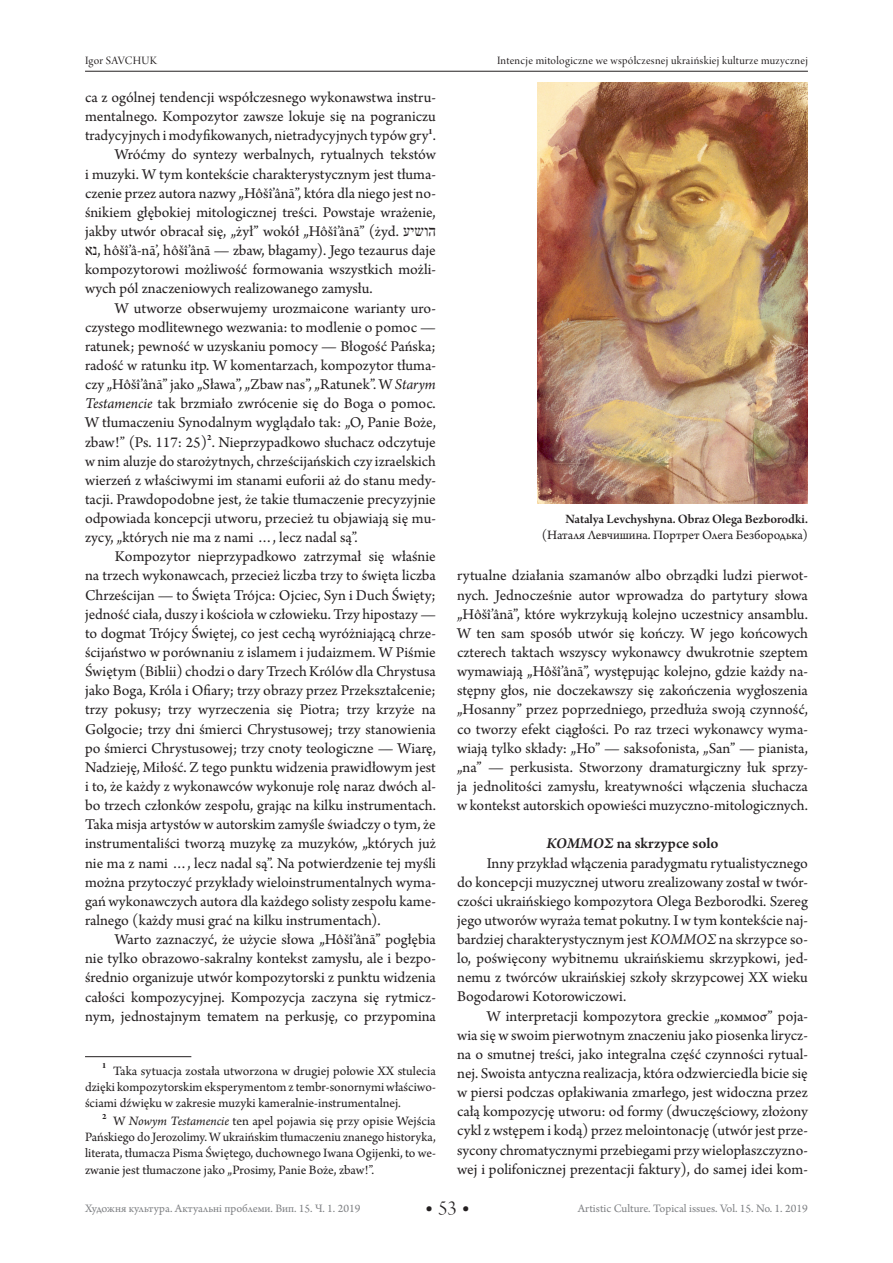
<style>
.page{position:relative;width:893px;height:1263px;background:#fff}
.page>*{position:absolute;margin:0;border:0;box-sizing:border-box;transform-origin:0 0}
.t1{font:22.5px "Arno Pro";color:#231f20}
.t2{font:15.75px/19.2px "Arno Pro";color:#231f20;text-align:justify}
.t3{font:600 15.75px "Arno Pro";color:#231f20}
.t4{font:13.5px/16.2px "Arno Pro";color:#231f20;text-align:justify}
.t5{font:13.5px "Arno Pro Smbd Subhead";letter-spacing:-.005em;color:#231f20}
.t6{font:12px "Arno Pro";color:#808285}
.t7{font:12px "Arno Pro Display";letter-spacing:.025em;color:#231f20}
.s1{font-family:"Arno Pro Smbd Subhead";font-size:13.5px}
.s2{font-family:"Times New Roman"}
.s3{font-style:italic}
.s4{font-family:"Arno Pro Smbd Subhead"}
.s5{font-family:"Arno Pro Light Display";font-size:21px}
</style>
<div class="page">
<hr style="left:85px;top:71px;width:723px;height:1px;background:#231f20">
<hr style="left:85px;top:1056px;width:106px;height:1px;background:#231f20">
<img style="left:537px;top:83px;width:271px;height:421px">
<p class="t7" style="left:85px;top:54px;width:73px">Igor SAVCHUK</p>
<p class="t7" style="left:497px;top:54px;width:312px">Intencje mitologiczne we współczesnej ukraińskiej kulturze muzycznej</p>
<p class="t2" style="left:85px;top:89px;width:352px">ca z ogólnej tendencji współczesnego wykonawstwa instru-</p>
<p class="t2" style="left:85px;top:108px;width:352px">mentalnego. Kompozytor zawsze lokuje się na pograniczu</p>
<p class="t2" style="left:85px;top:127px;width:352px">tradycyjnych i modyfikowanych, nietradycyjnych typów gry<span class="s1">1</span>.</p>
<p class="t2" style="left:115px;top:146px;width:323px">Wróćmy do syntezy werbalnych, rytualnych tekstów</p>
<p class="t2" style="left:85px;top:165px;width:352px">i muzyki. W tym kontekście charakterystycznym jest tłuma-</p>
<p class="t2" style="left:85px;top:184px;width:352px">czenie przez autora nazwy „Hôšî’ânā”, która dla niego jest no-</p>
<p class="t2" style="left:85px;top:203px;width:352px">śnikiem głębokiej mitologicznej treści. Powstaje wrażenie,</p>
<p class="t2" style="left:85px;top:222px;width:352px">jakby utwór obracał się, „żył” wokół „Hôšî’ânā” (żyd. <span class="s2">שיע הו</span></p>
<p class="t2" style="left:85px;top:242px;width:352px"><span class="s2">נא</span> , hôšî’â-nā’, hôšî’ânā — zbaw, błagamy). Jego tezaurus daje</p>
<p class="t2" style="left:85px;top:261px;width:352px">kompozytorowi możliwość formowania wszystkich możli-</p>
<p class="t2" style="left:85px;top:280px;width:289px">wych pól znaczeniowych realizowanego zamysłu.</p>
<p class="t2" style="left:115px;top:299px;width:323px">W utworze obserwujemy urozmaicone warianty uro-</p>
<p class="t2" style="left:85px;top:318px;width:352px">czystego modlitewnego wezwania: to modlenie o pomoc —</p>
<p class="t2" style="left:85px;top:337px;width:352px">ratunek; pewność w uzyskaniu pomocy — Błogość Pańska;</p>
<p class="t2" style="left:85px;top:356px;width:352px">radość w ratunku itp. W komentarzach, kompozytor tłuma-</p>
<p class="t2" style="left:85px;top:376px;width:352px">czy „Hôšî’ânā” jako „Sława”, „Zbaw nas”, „Ratunek”. W <span class="s3">Starym</span></p>
<p class="t2" style="left:85px;top:395px;width:352px"><span class="s3">Testamencie</span> tak brzmiało zwrócenie się do Boga o pomoc.</p>
<p class="t2" style="left:85px;top:414px;width:352px">W tłumaczeniu Synodalnym wyglądało tak: „O, Panie Boże,</p>
<p class="t2" style="left:85px;top:433px;width:352px">zbaw!” (Ps. 117: 25)<span class="s1">2</span>. Nieprzypadkowo słuchacz odczytuje</p>
<p class="t2" style="left:85px;top:452px;width:352px">w nim aluzje do starożytnych, chrześcijańskich czy izraelskich</p>
<p class="t2" style="left:85px;top:471px;width:352px">wierzeń z właściwymi im stanami euforii aż do stanu medy-</p>
<p class="t2" style="left:85px;top:490px;width:352px">tacji. Prawdopodobne jest, że takie tłumaczenie precyzyjnie</p>
<p class="t2" style="left:85px;top:509px;width:352px">odpowiada koncepcji utworu, przecież tu objawiają się mu-</p>
<p class="t2" style="left:85px;top:529px;width:274px">zycy, „których nie ma z nami …, lecz nadal są”.</p>
<p class="t2" style="left:115px;top:548px;width:323px">Kompozytor nieprzypadkowo zatrzymał się właśnie</p>
<p class="t2" style="left:85px;top:567px;width:352px">na trzech wykonawcach, przecież liczba trzy to święta liczba</p>
<p class="t2" style="left:85px;top:586px;width:352px">Chrześcijan — to Święta Trójca: Ojciec, Syn i Duch Święty;</p>
<p class="t2" style="left:85px;top:605px;width:352px">jedność ciała, duszy i kościoła w człowieku. Trzy hipostazy —</p>
<p class="t2" style="left:85px;top:624px;width:352px">to dogmat Trójcy Świętej, co jest cechą wyróżniającą chrze-</p>
<p class="t2" style="left:85px;top:643px;width:352px">ścijaństwo w porównaniu z islamem i judaizmem. W Piśmie</p>
<p class="t2" style="left:85px;top:663px;width:352px">Świętym (Biblii) chodzi o dary Trzech Królów dla Chrystusa</p>
<p class="t2" style="left:85px;top:682px;width:352px">jako Boga, Króla i Ofiary; trzy obrazy przez Przekształcenie;</p>
<p class="t2" style="left:85px;top:701px;width:352px">trzy pokusy; trzy wyrzeczenia się Piotra; trzy krzyże na</p>
<p class="t2" style="left:85px;top:720px;width:352px">Golgocie; trzy dni śmierci Chrystusowej; trzy stanowienia</p>
<p class="t2" style="left:85px;top:739px;width:352px">po śmierci Chrystusowej; trzy cnoty teologiczne — Wiarę,</p>
<p class="t2" style="left:85px;top:758px;width:352px">Nadzieję, Miłość. Z tego punktu widzenia prawidłowym jest</p>
<p class="t2" style="left:85px;top:777px;width:352px">i to, że każdy z wykonawców wykonuje rolę naraz dwóch al-</p>
<p class="t2" style="left:85px;top:797px;width:352px">bo trzech członków zespołu, grając na kilku instrumentach.</p>
<p class="t2" style="left:85px;top:816px;width:352px">Taka misja artystów w autorskim zamyśle świadczy o tym, że</p>
<p class="t2" style="left:85px;top:835px;width:352px">instrumentaliści tworzą muzykę za muzyków, „których już</p>
<p class="t2" style="left:85px;top:854px;width:352px">nie ma z nami …, lecz nadal są”. Na potwierdzenie tej myśli</p>
<p class="t2" style="left:85px;top:873px;width:352px">można przytoczyć przykłady wieloinstrumentalnych wyma-</p>
<p class="t2" style="left:85px;top:892px;width:352px">gań wykonawczych autora dla każdego solisty zespołu kame-</p>
<p class="t2" style="left:85px;top:911px;width:297px">ralnego (każdy musi grać na kilku instrumentach).</p>
<p class="t2" style="left:115px;top:930px;width:323px">Warto zaznaczyć, że użycie słowa „Hôšî’ânā” pogłębia</p>
<p class="t2" style="left:85px;top:950px;width:352px">nie tylko obrazowo-sakralny kontekst zamysłu, ale i bezpo-</p>
<p class="t2" style="left:85px;top:969px;width:352px">średnio organizuje utwór kompozytorski z punktu widzenia</p>
<p class="t2" style="left:85px;top:988px;width:352px">całości kompozycyjnej. Kompozycja zaczyna się rytmicz-</p>
<p class="t2" style="left:85px;top:1007px;width:352px">nym, jednostajnym tematem na perkusję, co przypomina</p>
<p class="t4" style="left:85px;top:1063px;width:352px;text-indent:17px"><span class="s4">1</span> Taka sytuacja została utworzona w drugiej połowie ХХ stulecia dzięki kompozytorskim eksperymentom ztembr-sonornymi właściwo&shy;ściami dźwięku w zakresie muzyki kameralnie-instrumentalnej.</p>
<p class="t4" style="left:85px;top:1114px;width:352px;text-indent:17px"><span class="s4">2</span> W <span class="s3">Nowym Testamencie</span> ten apel pojawia się przy opisie Wejścia Pańskiego do Jerozolimy. W ukraińskim tłumaczeniu znanego historyka, literata, tłumacza Pisma Świętego, duchownego Іwana Оgijenki, to we&shy;zwanie jest tłumaczone jako „Prosimy, Panie Boże, zbaw!”.</p>
<p class="t5" style="left:566px;top:511px;width:244px">Natalya Levchyshyna. Obraz Olega Bezborodki.</p>
<p class="t4" style="left:542px;top:528px;width:268px">(Наталя Левчишина. Портрет Олега Безбородька)</p>
<p class="t2" style="left:457px;top:567px;width:352px">rytualne działania szamanów albo obrządki ludzi pierwot&shy;nych. Jednocześnie autor wprowadza do partytury słowa „Hôšî’ânā”, które wykrzykują kolejno uczestnicy ansamblu.<br>W ten sam sposób utwór się kończy. W jego końcowych czterech taktach wszyscy wykonawcy dwukrotnie szeptem wymawiają „Hôšî’ânā”, występując kolejno, gdzie każdy na&shy;stępny głos, nie doczekawszy się zakończenia wygłoszenia „Hosanny” przez poprzedniego, przedłuża swoją czynność, co tworzy efekt ciągłości. Po raz trzeci wykonawcy wyma&shy;wiają tylko składy: „Ho” — saksofonista, „San” — pianista, „na” — perkusista. Stworzony dramaturgiczny łuk sprzy&shy;ja jednolitości zamysłu, kreatywności włączenia słuchacza w kontekst autorskich opowieści muzyczno-mitologicznych.</p>
<p class="t3" style="left:547px;top:834px;width:173px"><span class="s3">КОММОΣ</span> na skrzypce solo</p>
<p class="t2" style="left:487px;top:854px;width:323px">Inny przykład włączenia paradygmatu rytualistycznego</p>
<p class="t2" style="left:457px;top:873px;width:352px">do koncepcji muzycznej utworu zrealizowany został w twór-</p>
<p class="t2" style="left:457px;top:892px;width:352px">czości ukraińskiego kompozytora Olega Bezborodki. Szereg</p>
<p class="t2" style="left:457px;top:911px;width:352px">jego utworów wyraża temat pokutny. I w tym kontekście naj-</p>
<p class="t2" style="left:457px;top:930px;width:352px">bardziej charakterystycznym jest <span class="s3">КОММОΣ</span> na skrzypce so-</p>
<p class="t2" style="left:457px;top:950px;width:352px">lo, poświęcony wybitnemu ukraińskiemu skrzypkowi, jed-</p>
<p class="t2" style="left:457px;top:969px;width:352px">nemu z twórców ukraińskiej szkoły skrzypcowej XX wieku</p>
<p class="t2" style="left:457px;top:988px;width:171px">Bogodarowi Коtorowiczowi.</p>
<p class="t2" style="left:487px;top:1007px;width:323px">W interpretacji kompozytora greckie „коммоσ” poja-</p>
<p class="t2" style="left:457px;top:1026px;width:352px">wia się w swoim pierwotnym znaczeniu jako piosenka lirycz-</p>
<p class="t2" style="left:457px;top:1045px;width:352px">na o smutnej treści, jako integralna część czynności rytual-</p>
<p class="t2" style="left:457px;top:1064px;width:352px">nej. Swoista antyczna realizacja, która odzwierciedla bicie się</p>
<p class="t2" style="left:457px;top:1084px;width:352px">w piersi podczas opłakiwania zmarłego, jest widoczna przez</p>
<p class="t2" style="left:457px;top:1103px;width:352px">całą kompozycję utworu: od formy (dwuczęściowy, złożony</p>
<p class="t2" style="left:457px;top:1122px;width:352px">cykl z wstępem i kodą) przez melointonację (utwór jest prze-</p>
<p class="t2" style="left:457px;top:1141px;width:352px">sycony chromatycznymi przebiegami przy wielopłaszczyzno-</p>
<p class="t2" style="left:457px;top:1160px;width:352px">wej i polifonicznej prezentacji faktury), do samej idei kom-</p>
<p class="t6" style="left:85px;top:1201px;width:277px">Художня культура. Актуальні проблеми. Вип. 15. Ч. 1. 2019</p>
<h1 class="t1" style="left:425px;top:1193px;width:47px">• <span class="s5">53</span> •</h1>
<p class="t6" style="left:578px;top:1201px;width:232px">Artistic Culture. Topical issues. Vol. 15. No. 1. 2019</p>
</div>
